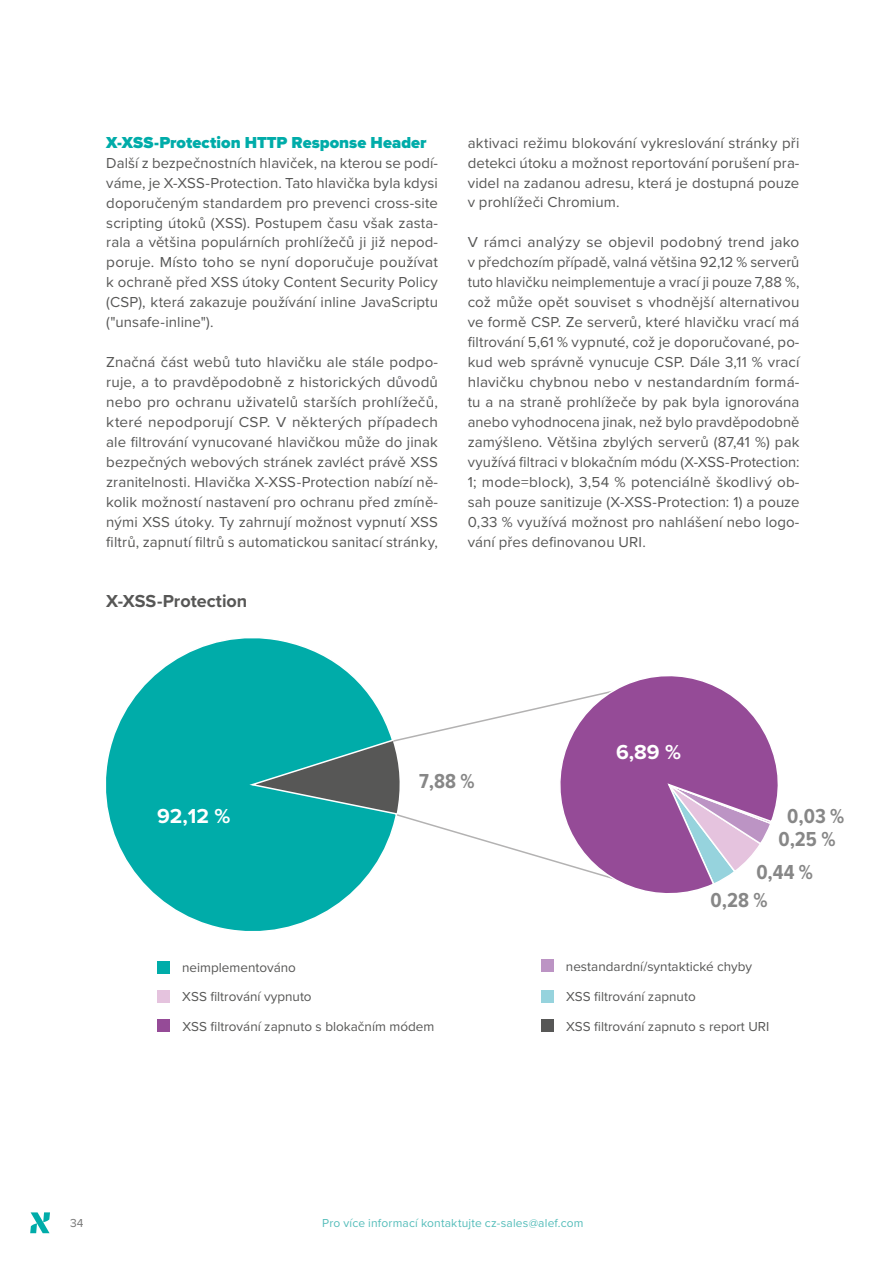
<style>
.page{position:relative;width:893px;height:1263px;background:#fff}
.page>*{position:absolute;margin:0;border:0;box-sizing:border-box;transform-origin:0 0}
.t1{font:700 21px/23px "Proxima Nova Cond";color:#878787;text-align:center}
.t2{font:700 21px "Proxima Nova";color:#fff}
.t3{font:700 18px "Proxima Nova";color:#575756}
.t4{font:900 16.5px "Proxima Nova";color:#00aca9}
.t5{font:15px/20px "Proxima Nova";letter-spacing:.005em;color:#575756;text-align:justify}
.t6{font:13.5px/29.4px "Proxima Nova";color:#575756}
.t7{font:12px "Proxima Nova";letter-spacing:.015em;color:#55bdba}
.t8{font:12px "Proxima Nova";color:#787878}
</style>
<div class="page">
<svg style="left:106px;top:638px;width:249px;height:293px"></svg>
<svg style="left:252px;top:679px;width:291px;height:214px"></svg>
<svg style="left:543px;top:676px;width:235px;height:217px"></svg>
<div style="left:541px;top:990px;width:13px;height:13px;background:#96d3dd"></div>
<div style="left:541px;top:1019px;width:13px;height:13px;background:#575756"></div>
<div style="left:541px;top:959px;width:12px;height:13px;background:#bc94c4"></div>
<div style="left:157px;top:1019px;width:13px;height:13px;background:#954b97"></div>
<div style="left:157px;top:990px;width:13px;height:13px;background:#e5c3de"></div>
<div style="left:157px;top:961px;width:13px;height:12px;background:#00aca9"></div>
<svg style="left:30px;top:1212px;width:20px;height:21px"></svg>
<p class="t4" style="left:106px;top:130px;width:322px">X-XSS-Protection HTTP Response Header</p>
<p class="t5" style="left:106px;top:152px;width:333px">Další z bezpečnostních hlaviček, na kterou se podí&shy;váme, je X-XSS-Protection. Tato hlavička byla kdysi doporučeným standardem pro prevenci cross-site scripting útoků (XSS). Postupem času však zasta&shy;rala a většina populárních prohlížečů ji již nepod&shy;poruje. Místo toho se nyní doporučuje používat k ochraně před XSS útoky Content Security Policy (CSP), která zakazuje používání inline JavaScriptu ("unsafe-inline").</p>
<p class="t5" style="left:106px;top:352px;width:333px">Značná část webů tuto hlavičku ale stále podpo&shy;ruje, a to pravděpodobně z historických důvodů nebo pro ochranu uživatelů starších prohlížečů, které nepodporují CSP. V některých případech ale filtrování vynucované hlavičkou může do jinak bezpečných webových stránek zavléct právě XSS zranitelnosti. Hlavička X-XSS-Protection nabízí ně&shy;kolik možností nastavení pro ochranu před zmíně&shy;nými XSS útoky. Ty zahrnují možnost vypnutí XSS filtrů, zapnutí filtrů s automatickou sanitací stránky,</p>
<p class="t3" style="left:106px;top:588px;width:142px">X-XSS-Protection</p>
<p class="t5" style="left:468px;top:132px;width:333px">aktivaci režimu blokování vykreslování stránky při detekci útoku a možnost reportování porušení pra&shy;videl na zadanou adresu, která je dostupná pouze v prohlížeči Chromium.</p>
<p class="t5" style="left:468px;top:232px;width:333px">V rámci analýzy se objevil podobný trend jako v předchozím případě, valná většina 92,12 % serverů tuto hlavičku neimplementuje a vrací ji pouze 7,88 %, což může opět souviset s vhodnější alternativou ve formě CSP. Ze serverů, které hlavičku vrací má filtrování 5,61 % vypnuté, což je doporučované, po&shy;kud web správně vynucuje CSP. Dále 3,11 % vrací hlavičku chybnou nebo v nestandardním formá&shy;tu a na straně prohlížeče by pak byla ignorována anebo vyhodnocena jinak, než bylo pravděpodobně zamýšleno. Většina zbylých serverů (87,41 %) pak využívá filtraci v blokačním módu (X-XSS-Protection:<br>1; mode=block), 3,54 % potenciálně škodlivý ob&shy;sah pouze sanitizuje (X-XSS-Protection: 1) a pouze 0,33 % využívá možnost pro nahlášení nebo logo&shy;vání přes definovanou URI.</p>
<h1 class="t2" style="left:616px;top:736px;width:66px">6,89 %</h1>
<h1 class="t2" style="left:157px;top:801px;width:75px">92,12 %</h1>
<p class="t6" style="left:182px;top:952px;width:115px">neimplementováno</p>
<p class="t6" style="left:182px;top:982px;width:131px">XSS filtrování vypnuto</p>
<h1 class="t1" style="left:419px;top:769px;width:57px">7,88 %</h1>
<p class="t6" style="left:182px;top:1011px;width:253px">XSS filtrování zapnuto s blokačním módem</p>
<h1 class="t1" style="left:778px;top:804px;width:67px">0,03 %<br>0,25 %</h1>
<h1 class="t1" style="left:711px;top:858px;width:104px;line-height:28px;text-align:left;text-indent:46px">0,44 %<br>0,28 %</h1>
<p class="t6" style="left:566px;top:951px;width:188px">nestandardní/syntaktické chyby</p>
<p class="t6" style="left:566px;top:982px;width:205px">XSS filtrování zapnuto<br>XSS filtrování zapnuto s report URI</p>
<p class="t8" style="left:70px;top:1214px;width:15px">34</p>
<p class="t7" style="left:322px;top:1214px;width:263px">Pro více informací kontaktujte cz-sales@alef.com</p>
</div>
